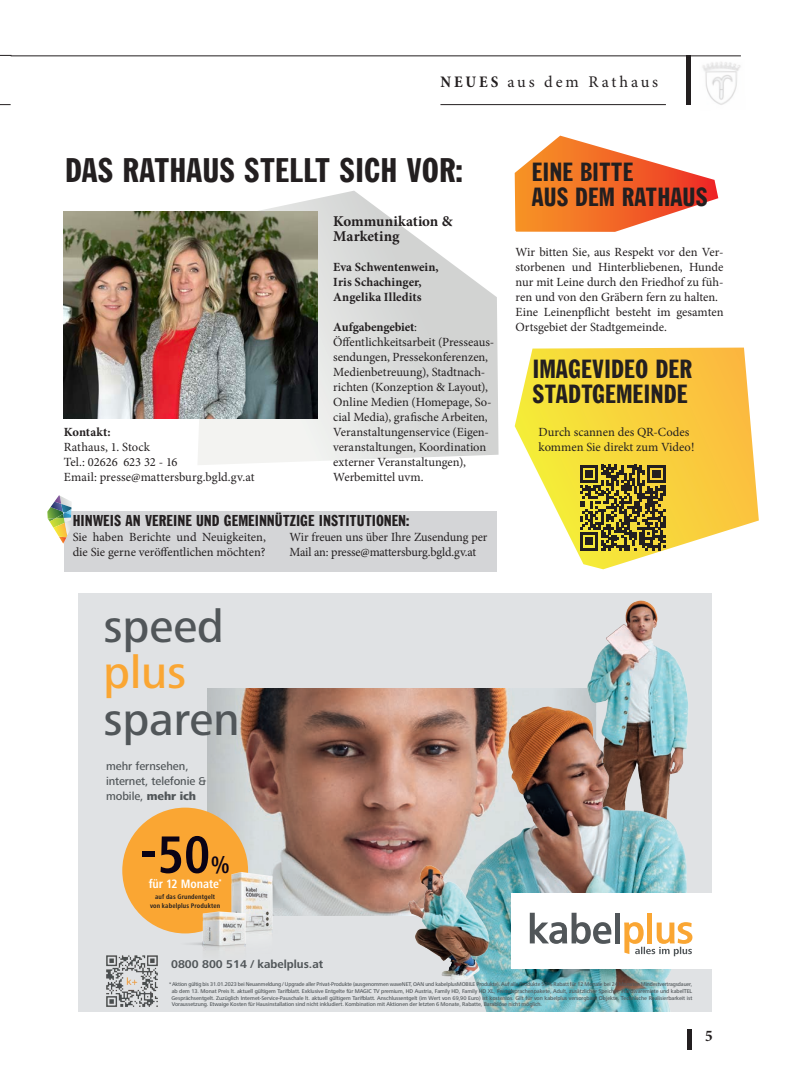
<style>
.page{position:relative;width:787px;height:1078px;background:#fff}
.page>*{position:absolute;margin:0;border:0;box-sizing:border-box;transform-origin:0 0}
.t1{font:700 condensed 54.5px "Frutiger Next LTW1 G";color:#0a0215}
.t2{font:500 46.88px/46.9px "Frutiger Next LTW1 G";color:#515659}
.Überschrift{font:expanded 32.5px "Franklin Goth";color:#231f20}
.t3{font:expanded 25px/25px "Franklin Goth";color:#231f20}
.t4{font:16.25px "Minion Pro";letter-spacing:.175em;color:#231f20}
.t5{font:700 condensed 16.25px "Minion Pro";color:#231f20}
.t6{font:expanded 15px "Franklin Goth";color:#231f20}
.Überschrift-2{font:700 15px "Minion Pro";color:#231f20}
.t7{font:700 condensed 12.62px "Frutiger Next LTW1 G";letter-spacing:-.005em;color:#fff}
.Überschrift-3{font:12.5px/15px "Minion Pro";letter-spacing:-.005em;color:#231f20}
.Überschrift-4{font:700 12.5px "Minion Pro";color:#231f20}
.t8{font:500 11.75px/14.9px "Frutiger Next LTW1 G";letter-spacing:-.005em;color:#515659}
.t9{font:700 11.75px "Frutiger Next LTW1 G";color:#515659}
.t10{font:700 condensed 6.88px/9.1px "Frutiger Next LTW1 G";letter-spacing:.02em;color:#231f20;text-align:center}
.t11{font:500 5.62px/6.8px "Frutiger Next LTW1 G";letter-spacing:-.01em;color:#515659;text-align:justify}
.s1{font-weight:700;font-stretch:condensed}
.s2{font-weight:400}
.s3{color:#faa633}
.s4{font-weight:800}
.s5{font-size:24.62px}
</style>
<div class="page">
<hr style="left:687px;top:1029px;width:4px;height:20px;background:#231f20">
<svg style="left:197px;top:191px;width:301px;height:274px"></svg>
<hr style="left:440px;top:104px;width:226px;height:1px;background:#231f20">
<div style="left:686px;top:56px;width:5px;height:49px;background:#231f20"></div>
<img style="left:702px;top:62px;width:39px;height:43px">
<hr style="left:11px;top:55px;width:730px;height:1px;background:#231f20">
<svg style="left:0;top:55px;width:12px;height:1px"></svg>
<div style="left:64px;top:510px;width:432px;height:61px;background:#d4d5d7"></div>
<svg style="left:47px;top:495px;width:25px;height:48px"></svg>
<svg style="left:514px;top:136px;width:204px;height:96px"></svg>
<svg style="left:514px;top:347px;width:244px;height:222px"></svg>
<svg style="left:580px;top:465px;width:85px;height:85px;background:#7a6e2a"></svg>
<div style="left:78px;top:593px;width:633px;height:418px;background:#e0e2e4"></div>
<img style="left:274px;top:688px;width:235px;height:227px">
<svg style="left:208px;top:688px;width:66px;height:169px"></svg>
<img style="left:509px;top:600px;width:178px;height:96px">
<img style="left:440px;top:696px;width:262px;height:315px">
<img style="left:402px;top:861px;width:89px;height:123px">
<div style="left:122px;top:807px;width:126px;height:126px;background:#faa633;border-radius:50%"></div>
<img style="left:231px;top:857px;width:47px;height:77px">
<img style="left:179px;top:902px;width:71px;height:49px">
<img style="left:106px;top:955px;width:52px;height:52px">
<div style="left:510px;top:893px;width:201px;height:75px;background:#fff"></div>
<svg style="left:530px;top:912px;width:81px;height:31px"></svg>
<div style="left:614px;top:912px;width:5px;height:31px;background:#515659"></div>
<div style="left:647px;top:912px;width:5px;height:31px;background:#faa633"></div>
<svg style="left:624px;top:922px;width:68px;height:34px"></svg>
<img style="left:63px;top:211px;width:254px;height:207px">
<p class="t4" style="left:440px;top:71px;width:219px"><span class="s1">NEUES</span> aus dem Rathaus</p>
<p class="Überschrift" style="left:65px;top:152px;width:399px">DAS RATHAUS STELLT SICH VOR:</p>
<p class="Überschrift-2" style="left:333px;top:210px;width:121px">Kommunikation &amp;</p>
<p class="Überschrift-2" style="left:333px;top:225px;width:68px">Marketing</p>
<p class="Überschrift-4" style="left:333px;top:258px;width:107px">Eva Schwentenwein,</p>
<p class="Überschrift-4" style="left:333px;top:273px;width:90px">Iris Schachinger,</p>
<p class="Überschrift-4" style="left:333px;top:288px;width:90px">Angelika Illedits</p>
<p class="Überschrift-4" style="left:333px;top:318px;width:85px">Aufgabengebiet<span class="s2">:</span></p>
<p class="Überschrift-3" style="left:333px;top:334px;width:163px">Öffentlichkeitsarbeit (Presseaus&shy;sendungen, Pressekonferenzen,<br>Medienbetreuung), Stadtnach&shy;richten (Konzeption &amp; Layout),<br>Online Medien (Homepage, So&shy;cial Media), grafische Arbeiten,<br>Veranstaltungenservice (Eigen&shy;veranstaltungen, Koordination externer Veranstaltungen),<br>Werbemittel uvm.</p>
<p class="Überschrift-4" style="left:64px;top:423px;width:48px">Kontakt:</p>
<p class="Überschrift-3" style="left:64px;top:439px;width:115px">Rathaus, 1. Stock<br>Tel.: 02626 623 32 - 16</p>
<p class="Überschrift-3" style="left:64px;top:469px;width:192px">Email: presse@mattersburg.bgld.gv.at</p>
<p class="t6" style="left:73px;top:512px;width:338px">HINWEIS AN VEREINE UND GEMEINNÜTZIGE INSTITUTIONEN:</p>
<p class="Überschrift-3" style="left:73px;top:529px;width:195px">Sie haben Berichte und Neuigkeiten, die Sie gerne veröffentlichen möchten?</p>
<p class="Überschrift-3" style="left:289px;top:529px;width:199px">Wir freuen uns über Ihre Zusendung per<br>Mail an: presse@mattersburg.bgld.gv.at</p>
<p class="t2" style="left:104px;top:604px;width:138px">speed <span class="s3">plus </span>sparen</p>
<p class="t8" style="left:106px;top:758px;width:102px">mehr fernsehen, internet, telefonie &amp; mobile, <span class="s4">mehr ich</span></p>
<p class="t1" style="left:140px;top:823px;width:91px">-50<span class="s5">%</span></p>
<p class="t7" style="left:149px;top:876px;width:74px">für 12 Monate<sup>*</sup></p>
<p class="t10" style="left:150px;top:891px;width:72px">auf das Grundentgelt von kabelplus Produkten</p>
<p class="t9" style="left:171px;top:957px;width:153px">0800 800 514 / kabelplus.at</p>
<p class="t3" style="left:532px;top:159px;width:103px">EINE BITTE</p>
<p class="t3" style="left:532px;top:184px;width:177px">AUS DEM RATHAUS</p>
<p class="Überschrift-3" style="left:515px;top:244px;width:209px;text-align:justify">Wir bitten Sie, aus Respekt vor den Ver&shy;storbenen und Hinterbliebenen, Hunde nur mit Leine durch den Friedhof zu füh&shy;ren und von den Gräbern fern zu halten.</p>
<p class="Überschrift-3" style="left:515px;top:304px;width:209px">Eine Leinenpflicht besteht im gesamten<br>Ortsgebiet der Stadtgemeinde.</p>
<p class="t3" style="left:532px;top:356px;width:161px">IMAGEVIDEO DER<br>STADTGEMEINDE</p>
<p class="Überschrift-3" style="left:538px;top:424px;width:152px">Durch scannen des QR-Codes</p>
<p class="Überschrift-3" style="left:538px;top:439px;width:157px">kommen Sie direkt zum Video!</p>
<p class="t11" style="left:171px;top:980px;width:522px;text-indent:-2px">*Aktion gültig bis 31.01.2023 bei Neuanmeldung / Upgrade aller Privat-Produkte (ausgenommen waveNET, OAN und kabelplusMOBILE Produkte). Auf alle Produkte 50% Rabatt für 12 Monate bei 24 Monaten Mindestvertragsdauer, ab dem 13. Monat Preis lt. aktuell gültigem Tarifblatt. Exklusive Entgelte für MAGIC TV premium, HD Austria, Family HD, Family HD XL, Fremdsprachenpakete, Adult, zusätzlicher Speicher, Hardwaremiete und kabelTEL Gesprächsentgelt. Zuzüglich Internet-Service-Pauschale lt. aktuell gültigem Tarifblatt. Anschlussentgelt (im Wert von 69,90 Euro) ist kostenlos. Gilt für von kabelplus versorgbare Objekte. Technische Realisierbarkeit ist Voraussetzung. Etwaige Kosten für Hausinstallation sind nicht inkludiert. Kombination mit Aktionen der letzten 6 Monate, Rabatte, Barablöse nicht möglich.</p>
<p class="t5" style="left:705px;top:1024px;width:9px">5</p>
</div>
